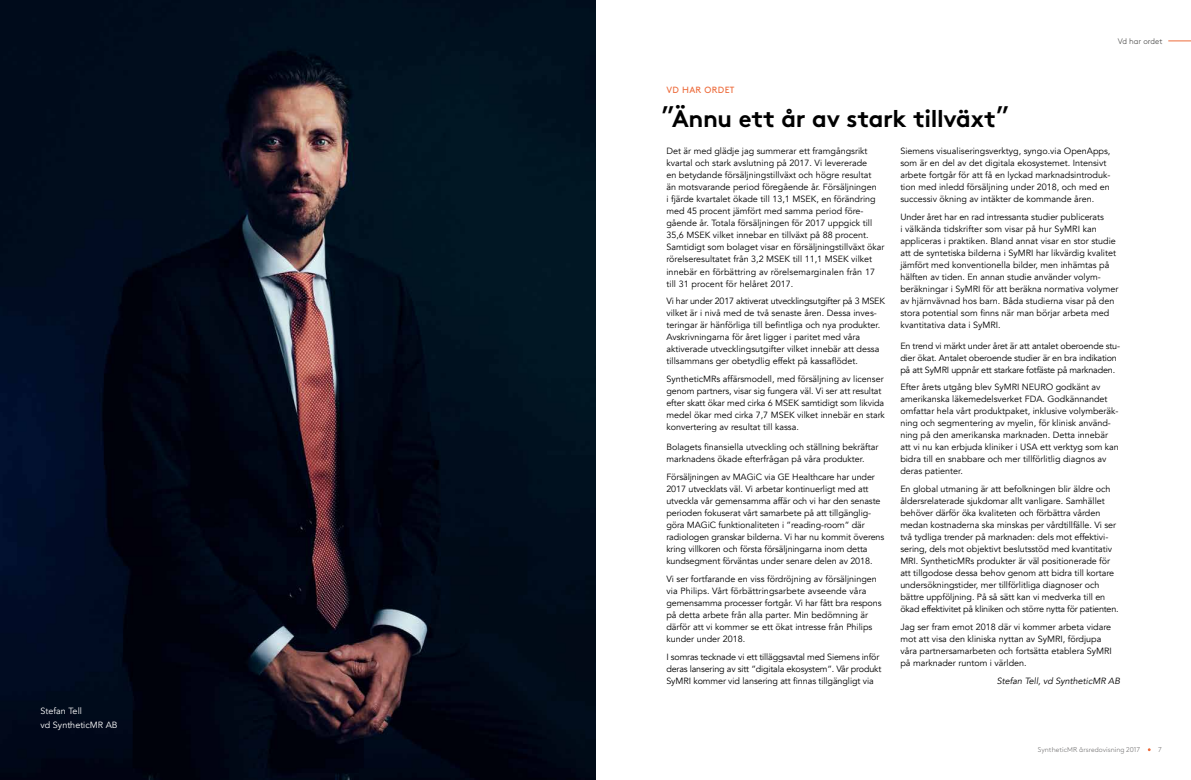
<style>
.page{position:relative;width:1191px;height:780px;background:#fff}
.page>*{position:absolute;margin:0;border:0;box-sizing:border-box;transform-origin:0 0}
.t1{font:700 24px "Brown Pro";letter-spacing:-.015em;color:#000}
.t2{font:9px/12px "Avenir";color:#000}
.t3{font:9px/12px "Avenir";letter-spacing:-.02em;color:#000}
.t4{font:italic 9px "Avenir";color:#000}
.t5{font:9px/14.8px "Avenir";color:#fff}
.t6{font:9px "Brown Pro";letter-spacing:.04em;color:#ed6b3b}
.t7{font:300 8px "Brown Pro";color:#3c3c3b}
.t8{font:300 7px "Brown Pro";color:#706f6f}
</style>
<div class="page">
<img style="left:0;top:0;width:595px;height:780px">
<svg style="left:1168px;top:41px;width:23px;height:1px"></svg>
<p class="t5" style="left:41px;top:703px;width:78px">Stefan Tell<br>vd SyntheticMR AB</p>
<p class="t6" style="left:666px;top:83px;width:70px">VD HAR ORDET</p>
<h1 class="t1" style="left:661px;top:99px;width:350px">”Ännu ett år av stark tillväxt”</h1>
<p class="t7" style="left:1117px;top:35px;width:46px">Vd har ordet</p>
<p class="t2" style="left:666px;top:145px;width:220px">Det är med glädje jag summerar ett framgångsrikt kvartal och stark avslutning på 2017. Vi levererade<br>en betydande försäljningstillväxt och högre resultat<br>än motsvarande period föregående år. Försäljningen<br>i fjärde kvartalet ökade till 13,1 MSEK, en förändring med 45 procent jämfört med samma period före&shy;gående år. Totala försäljningen för 2017 uppgick till 35,6 MSEK vilket innebar en tillväxt på 88 procent.<br>Samtidigt som bolaget visar en försäljningstillväxt ökar rörelseresultatet från 3,2 MSEK till 11,1 MSEK vilket innebär en förbättring av rörelsemarginalen från 17 till 31 procent för helåret 2017.</p>
<p class="t2" style="left:666px;top:295px;width:220px">Vi har under 2017 aktiverat utvecklingsutgifter på 3 MSEK vilket är i nivå med de två senaste åren. Dessa inves&shy;teringar är hänförliga till befintliga och nya produkter.<br>Avskrivningarna för året ligger i paritet med våra aktiverade utvecklingsutgifter vilket innebär att dessa tillsammans ger obetydlig effekt på kassaflödet.</p>
<p class="t2" style="left:666px;top:373px;width:220px">SyntheticMRs affärsmodell, med försäljning av licenser genom partners, visar sig fungera väl. Vi ser att resultat efter skatt ökar med cirka 6 MSEK samtidigt som likvida medel ökar med cirka 7,7 MSEK vilket innebär en stark konvertering av resultat till kassa.</p>
<p class="t2" style="left:666px;top:441px;width:213px">Bolagets finansiella utveckling och ställning bekräftar marknadens ökade efterfrågan på våra produkter.</p>
<p class="t2" style="left:666px;top:471px;width:219px">Försäljningen av MAGiC via GE Healthcare har under 2017 utvecklats väl. Vi arbetar kontinuerligt med att utveckla vår gemensamma affär och vi har den senaste perioden fokuserat vårt samarbete på att tillgänglig&shy;göra MAGiC funktionaliteten i ”reading-room” där radiologen granskar bilderna. Vi har nu kommit överens kring villkoren och första försäljningarna inom detta kundsegment förväntas under senare delen av 2018.</p>
<p class="t2" style="left:666px;top:573px;width:217px">Vi ser fortfarande en viss fördröjning av försäljningen via Philips. Vårt förbättringsarbete avseende våra gemensamma processer fortgår. Vi har fått bra respons på detta arbete från alla parter. Min bedömning är därför att vi kommer se ett ökat intresse från Philips kunder under 2018.</p>
<p class="t3" style="left:666px;top:650px;width:216px">I somras tecknade vi ett tilläggsavtal med Siemens inför deras lansering av sitt ”digitala ekosystem”. Vår produkt<br>SyMRI kommer vid lansering att finnas tillgängligt via</p>
<p class="t2" style="left:900px;top:145px;width:212px">Siemens visualiseringsverktyg, syngo.via OpenApps, som är en del av det digitala ekosystemet. Intensivt arbete fortgår för att få en lyckad marknadsintroduk&shy;tion med inledd försäljning under 2018, och med en successiv ökning av intäkter de kommande åren.</p>
<p class="t2" style="left:900px;top:211px;width:220px">Under året har en rad intressanta studier publicerats<br>i välkända tidskrifter som visar på hur SyMRI kan appliceras i praktiken. Bland annat visar en stor studie att de syntetiska bilderna i SyMRI har likvärdig kvalitet jämfört med konventionella bilder, men inhämtas på hälften av tiden. En annan studie använder volym&shy;beräkningar i SyMRI för att beräkna normativa volymer av hjärnvävnad hos barn. Båda studierna visar på den stora potential som finns när man börjar arbeta med kvantitativa data i SyMRI.</p>
<p class="t3" style="left:900px;top:339px;width:221px">En trend vi märkt under året är att antalet oberoende stu&shy;dier ökat. Antalet oberoende studier är en bra indikation på att SyMRI uppnår ett starkare fotfäste på marknaden.</p>
<p class="t2" style="left:900px;top:381px;width:220px">Efter årets utgång blev SyMRI NEURO godkänt av amerikanska läkemedelsverket FDA. Godkännandet omfattar hela vårt produktpaket, inklusive volymberäk&shy;ning och segmentering av myelin, för klinisk använd&shy;ning på den amerikanska marknaden. Detta innebär att vi nu kan erbjuda kliniker i USA ett verktyg som kan bidra till en snabbare och mer tillförlitlig diagnos av deras patienter.</p>
<p class="t2" style="left:900px;top:483px;width:220px">En global utmaning är att befolkningen blir äldre och åldersrelaterade sjukdomar allt vanligare. Samhället behöver därför öka kvaliteten och förbättra vården medan kostnaderna ska minskas per vårdtillfälle. Vi ser två tydliga trender på marknaden: dels mot effektivi&shy;sering, dels mot objektivt beslutsstöd med kvantitativ MRI. SyntheticMRs produkter är väl positionerade för att tillgodose dessa behov genom att bidra till kortare undersökningstider, mer tillförlitliga diagnoser och bättre uppföljning. På så sätt kan vi medverka till en ökad effektivitet på kliniken och större nytta för patienten.</p>
<p class="t2" style="left:900px;top:620px;width:213px">Jag ser fram emot 2018 där vi kommer arbeta vidare mot att visa den kliniska nyttan av SyMRI, fördjupa våra partnersamarbeten och fortsätta etablera SyMRI på marknader runtom i världen.</p>
<p class="t4" style="left:996px;top:675px;width:125px">Stefan Tell, vd SyntheticMR AB</p>
<p class="t8" style="left:1038px;top:744px;width:104px">SyntheticMR årsredovisning 2017</p>
<p class="t8" style="left:1158px;top:744px;width:5px">7</p>
</div>
